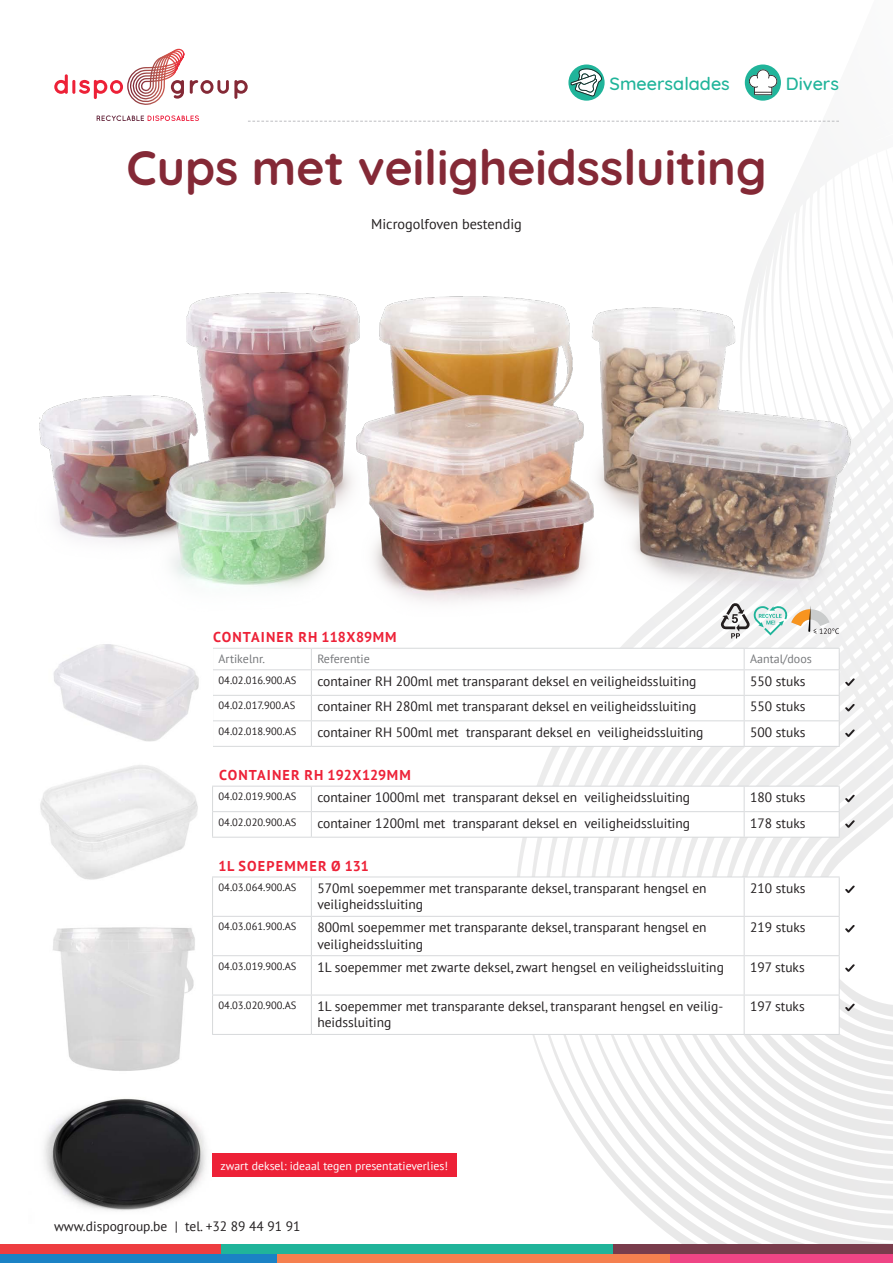
<style>
.page{position:relative;width:893px;height:1263px;background:#fff}
.page>*{position:absolute;margin:0;border:0;box-sizing:border-box;transform-origin:0 0}
.t1{font:700 48.3px "Quicksand";color:#842936}
.t2{font:500 18px "Quicksand";color:#20b49a}
.t3{font:700 14.25px "PT Sans";letter-spacing:.08em;color:#ed2137}
.t4{font:14.25px "PT Sans";color:#231f20}
.t5{font:700 14.25px "PT Sans";letter-spacing:.045em;color:#ed2137}
.t6{font:13.5px/16.2px "PT Sans";color:#231f20}
.t7{font:12px "PT Sans";color:#76787b}
.t8{font:11.7px "PT Sans";color:#fff}
.t9{font:10.5px "PT Sans";color:#231f20}
</style>
<div class="page">
<svg style="left:583px;top:64px;width:310px;height:1181px"></svg>
<svg style="left:597px;top:64px;width:296px;height:1164px"></svg>
<svg style="left:612px;top:64px;width:281px;height:1156px"></svg>
<svg style="left:625px;top:64px;width:268px;height:1141px"></svg>
<svg style="left:640px;top:64px;width:253px;height:1123px"></svg>
<svg style="left:658px;top:64px;width:235px;height:1109px"></svg>
<svg style="left:673px;top:64px;width:220px;height:1097px"></svg>
<svg style="left:690px;top:64px;width:203px;height:1085px"></svg>
<svg style="left:709px;top:64px;width:184px;height:1056px"></svg>
<svg style="left:734px;top:64px;width:159px;height:1029px"></svg>
<svg style="left:751px;top:64px;width:142px;height:1017px"></svg>
<svg style="left:762px;top:76px;width:131px;height:990px"></svg>
<svg style="left:754px;top:91px;width:139px;height:962px"></svg>
<svg style="left:747px;top:106px;width:146px;height:932px"></svg>
<svg style="left:738px;top:120px;width:155px;height:903px"></svg>
<svg style="left:97px;top:115px;width:102px;height:6px"></svg>
<svg style="left:248px;top:121px;width:591px;height:1px"></svg>
<svg style="left:54px;top:74px;width:14px;height:20px"></svg>
<hr style="left:72px;top:80px;width:3px;height:14px;background:#ed2137;border-radius:2px">
<svg style="left:79px;top:48px;width:169px;height:57px"></svg>
<div style="left:0;top:1254px;width:277px;height:9px;background:#1b82c5"></div>
<div style="left:277px;top:1254px;width:393px;height:9px;background:#f5804f"></div>
<div style="left:670px;top:1254px;width:223px;height:9px;background:#ef4585"></div>
<div style="left:612px;top:1245px;width:281px;height:9px;background:#793c4c"></div>
<div style="left:221px;top:1245px;width:391px;height:9px;background:#20b49a"></div>
<div style="left:0;top:1245px;width:221px;height:9px;background:#ee3d41"></div>
<img style="left:39px;top:249px;width:854px;height:381px">
<svg style="left:213px;top:649px;width:626px;height:385px"></svg>
<hr style="left:212px;top:648px;width:99px;height:1px;background:#d7d9db">
<hr style="left:311px;top:648px;width:433px;height:1px;background:#d7d9db">
<hr style="left:744px;top:648px;width:96px;height:1px;background:#d7d9db">
<hr style="left:212px;top:669px;width:99px;height:1px;background:#d7d9db">
<hr style="left:311px;top:669px;width:433px;height:1px;background:#d7d9db">
<hr style="left:744px;top:669px;width:96px;height:1px;background:#d7d9db">
<hr style="left:212px;top:695px;width:99px;height:1px;background:#d7d9db">
<hr style="left:311px;top:695px;width:433px;height:1px;background:#d7d9db">
<hr style="left:744px;top:695px;width:96px;height:1px;background:#d7d9db">
<hr style="left:212px;top:720px;width:99px;height:1px;background:#d7d9db">
<hr style="left:311px;top:720px;width:433px;height:1px;background:#d7d9db">
<svg style="left:311px;top:649px;width:1px;height:97px"></svg>
<hr style="left:744px;top:720px;width:96px;height:1px;background:#d7d9db">
<svg style="left:744px;top:649px;width:1px;height:97px"></svg>
<hr style="left:212px;top:811px;width:99px;height:1px;background:#d7d9db">
<hr style="left:311px;top:811px;width:433px;height:1px;background:#d7d9db">
<svg style="left:311px;top:787px;width:1px;height:50px"></svg>
<hr style="left:744px;top:811px;width:96px;height:1px;background:#d7d9db">
<svg style="left:744px;top:787px;width:1px;height:50px"></svg>
<hr style="left:212px;top:877px;width:1px;height:39px;background:#d7d9db">
<hr style="left:311px;top:877px;width:1px;height:39px;background:#d7d9db">
<hr style="left:744px;top:877px;width:1px;height:39px;background:#d7d9db">
<hr style="left:212px;top:916px;width:99px;height:1px;background:#d7d9db">
<hr style="left:212px;top:917px;width:1px;height:38px;background:#d7d9db">
<hr style="left:311px;top:916px;width:433px;height:1px;background:#d7d9db">
<hr style="left:311px;top:917px;width:1px;height:38px;background:#d7d9db">
<hr style="left:744px;top:916px;width:96px;height:1px;background:#d7d9db">
<hr style="left:744px;top:917px;width:1px;height:38px;background:#d7d9db">
<hr style="left:212px;top:955px;width:99px;height:1px;background:#d7d9db">
<hr style="left:212px;top:956px;width:1px;height:38px;background:#d7d9db">
<hr style="left:311px;top:955px;width:433px;height:1px;background:#d7d9db">
<hr style="left:311px;top:956px;width:1px;height:38px;background:#d7d9db">
<hr style="left:744px;top:955px;width:96px;height:1px;background:#d7d9db">
<hr style="left:744px;top:956px;width:1px;height:38px;background:#d7d9db">
<hr style="left:212px;top:994px;width:99px;height:1px;background:#d7d9db">
<hr style="left:212px;top:995px;width:1px;height:39px;background:#d7d9db">
<hr style="left:311px;top:994px;width:433px;height:1px;background:#d7d9db">
<hr style="left:311px;top:995px;width:1px;height:39px;background:#d7d9db">
<hr style="left:744px;top:994px;width:96px;height:1px;background:#d7d9db">
<hr style="left:744px;top:995px;width:1px;height:39px;background:#d7d9db">
<hr style="left:212px;top:1034px;width:99px;height:1px;background:#d7d9db">
<hr style="left:311px;top:1034px;width:433px;height:1px;background:#d7d9db">
<hr style="left:744px;top:1034px;width:96px;height:1px;background:#d7d9db">
<hr style="left:839px;top:877px;width:1px;height:39px;background:#d7d9db">
<hr style="left:839px;top:917px;width:1px;height:38px;background:#d7d9db">
<hr style="left:839px;top:956px;width:1px;height:38px;background:#d7d9db">
<hr style="left:839px;top:995px;width:1px;height:39px;background:#d7d9db">
<hr style="left:212px;top:837px;width:99px;height:1px;background:#d7d9db">
<hr style="left:311px;top:837px;width:433px;height:1px;background:#d7d9db">
<hr style="left:744px;top:837px;width:96px;height:1px;background:#d7d9db">
<hr style="left:212px;top:876px;width:99px;height:1px;background:#d7d9db">
<hr style="left:311px;top:876px;width:433px;height:1px;background:#d7d9db">
<hr style="left:744px;top:876px;width:96px;height:1px;background:#d7d9db">
<hr style="left:212px;top:746px;width:99px;height:1px;background:#d7d9db">
<hr style="left:311px;top:746px;width:433px;height:1px;background:#d7d9db">
<hr style="left:744px;top:746px;width:96px;height:1px;background:#d7d9db">
<hr style="left:212px;top:786px;width:99px;height:1px;background:#d7d9db">
<hr style="left:311px;top:786px;width:433px;height:1px;background:#d7d9db">
<hr style="left:744px;top:786px;width:96px;height:1px;background:#d7d9db">
<svg style="left:839px;top:649px;width:16px;height:97px"></svg>
<svg style="left:839px;top:787px;width:16px;height:50px"></svg>
<svg style="left:845px;top:885px;width:10px;height:8px"></svg>
<svg style="left:845px;top:925px;width:10px;height:7px"></svg>
<svg style="left:845px;top:964px;width:10px;height:8px"></svg>
<svg style="left:845px;top:1004px;width:10px;height:7px"></svg>
<img style="left:53px;top:927px;width:142px;height:144px">
<img style="left:53px;top:644px;width:146px;height:98px">
<svg style="left:568px;top:65px;width:37px;height:36px"></svg>
<svg style="left:570px;top:68px;width:32px;height:29px"></svg>
<svg style="left:745px;top:65px;width:36px;height:36px"></svg>
<svg style="left:748px;top:69px;width:29px;height:26px"></svg>
<img style="left:40px;top:753px;width:177px;height:140px">
<img style="left:44px;top:1098px;width:181px;height:113px">
<div style="left:212px;top:1154px;width:244px;height:23px;background:#ed2137"></div>
<svg style="left:721px;top:603px;width:118px;height:35px"></svg>
<p class="t2" style="left:610px;top:69px;width:122px">Smeersalades</p>
<p class="t2" style="left:786px;top:69px;width:55px">Divers</p>
<p class="t1" style="left:126px;top:128px;width:642px">Cups met veiligheidssluiting</p>
<p class="t4" style="left:371px;top:215px;width:152px">Microgolfoven bestendig</p>
<p class="t3" style="left:213px;top:627px;width:185px">CONTAINER RH 118X89MM</p>
<p class="t7" style="left:219px;top:651px;width:48px">Artikelnr.</p>
<p class="t7" style="left:317px;top:651px;width:54px">Referentie</p>
<p class="t7" style="left:750px;top:651px;width:63px">Aantal/doos</p>
<p class="t9" style="left:219px;top:673px;width:79px">04.02.016.900.AS</p>
<p class="t6" style="left:317px;top:673px;width:380px">container RH 200ml met transparant deksel en veiligheidssluiting</p>
<p class="t6" style="left:750px;top:673px;width:57px">550 stuks</p>
<p class="t9" style="left:219px;top:699px;width:78px">04.02.017.900.AS</p>
<p class="t6" style="left:317px;top:698px;width:380px">container RH 280ml met transparant deksel en veiligheidssluiting</p>
<p class="t6" style="left:750px;top:698px;width:57px">550 stuks</p>
<p class="t9" style="left:219px;top:724px;width:79px">04.02.018.900.AS</p>
<p class="t6" style="left:317px;top:724px;width:388px">container RH 500ml met transparant deksel en veiligheidssluiting</p>
<p class="t6" style="left:750px;top:724px;width:57px">500 stuks</p>
<p class="t5" style="left:219px;top:766px;width:193px">CONTAINER RH 192X129MM</p>
<p class="t9" style="left:219px;top:789px;width:79px">04.02.019.900.AS</p>
<p class="t6" style="left:317px;top:789px;width:374px">container 1000ml met transparant deksel en veiligheidssluiting</p>
<p class="t6" style="left:750px;top:789px;width:57px">180 stuks</p>
<p class="t9" style="left:219px;top:815px;width:79px">04.02.020.900.AS</p>
<p class="t6" style="left:317px;top:815px;width:374px">container 1200ml met transparant deksel en veiligheidssluiting</p>
<p class="t6" style="left:750px;top:815px;width:57px">178 stuks</p>
<p class="t3" style="left:219px;top:856px;width:152px">1L SOEPEMMER Ø 131</p>
<p class="t9" style="left:219px;top:880px;width:79px">04.03.064.900.AS</p>
<p class="t6" style="left:317px;top:880px;width:391px">570ml soepemmer met transparante deksel, transparant hengsel en veiligheidssluiting</p>
<p class="t6" style="left:750px;top:880px;width:57px">210 stuks</p>
<p class="t9" style="left:219px;top:920px;width:79px">04.03.061.900.AS</p>
<p class="t6" style="left:317px;top:919px;width:391px">800ml soepemmer met transparante deksel, transparant hengsel en veiligheidssluiting</p>
<p class="t6" style="left:750px;top:919px;width:57px">219 stuks</p>
<p class="t9" style="left:219px;top:959px;width:79px">04.03.019.900.AS</p>
<p class="t6" style="left:317px;top:959px;width:408px">1L soepemmer met zwarte deksel, zwart hengsel en veiligheidssluiting</p>
<p class="t6" style="left:750px;top:959px;width:56px">197 stuks</p>
<p class="t9" style="left:219px;top:998px;width:79px">04.03.020.900.AS</p>
<p class="t6" style="left:317px;top:998px;width:407px">1L soepemmer met transparante deksel, transparant hengsel en veilig&shy;heidssluiting</p>
<p class="t6" style="left:750px;top:998px;width:56px">197 stuks</p>
<p class="t8" style="left:221px;top:1158px;width:229px">zwart deksel: ideaal tegen presentatieverlies!</p>
<p class="t6" style="left:54px;top:1218px;width:248px">www.dispogroup.be | tel. +32 89 44 91 91</p>
</div>
